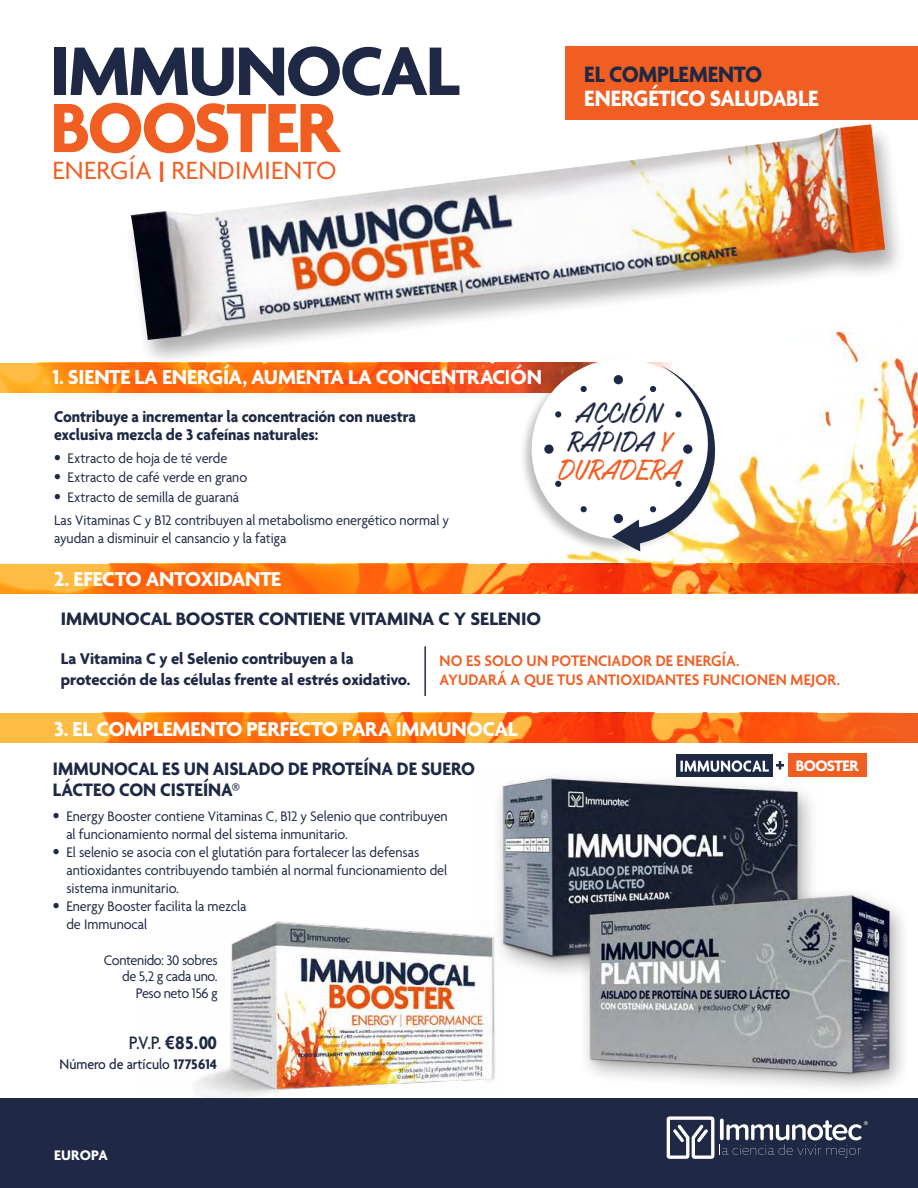
<style>
.page{position:relative;width:918px;height:1188px;background:#fff}
.page>*{position:absolute;margin:0;border:0;box-sizing:border-box;transform-origin:0 0}
.t1{font:700 75.3px "Agenda";letter-spacing:-.035em;color:#f15e22}
.t2{font:27px "Agenda";letter-spacing:.015em;color:#f15e22}
.t3{font:25.5px/28.5px "Mark My Words";letter-spacing:-.02em;color:#1f2844;text-align:center}
.t4{font:700 24px "Agenda";letter-spacing:-.02em;color:#fff;scale:.95 1}
.t5{font:700 24px "Agenda";letter-spacing:-.02em;color:#1f2844;scale:.95 1}
.t6{font:700 21.75px "Agenda";letter-spacing:-.015em;color:#fff}
.t7{font:700 19.5px/21px "Agenda";letter-spacing:-.005em;color:#1f2844;scale:.95 1}
.t8{font:700 19.5px "Agenda";letter-spacing:-.005em;color:#1f2844}
.t9{font:500 19.5px "Agenda";color:#1f2844;scale:.93 1}
.t10{font:700 16.8px/18px "Agenda";letter-spacing:-.005em;color:#1f2844;scale:.95 1}
.t11{font:700 16.8px/21px "Agenda";letter-spacing:-.005em;color:#1f2844}
.t12{font:600 16.5px/18.8px "Agenda";letter-spacing:.005em;color:#f15e22;scale:.95 1}
.t13{font:700 16.35px "Agenda";letter-spacing:-.035em;color:#fff}
.t14{font:15px/18px "Agenda";letter-spacing:-.005em;color:#1f2844;scale:.95 1}
.t15{font:15px/16.5px "Agenda";letter-spacing:-.025em;color:#1f2844;text-align:right;scale:.95 1}
.t16{font:500 15px "Agenda";color:#1f2844;scale:.93 1}
.t17{font:700 15px "Agenda";letter-spacing:.015em;color:#fff}
.s1{font-weight:700;font-size:21.6px}
.s2{font-size:19.5px}
.s3{color:#f15e22}
.s4{font-weight:300}
.s5{font-family:"Arial";font-weight:700;font-size:18px}
.s6{font-weight:700}
</style>
<div class="page">
<img style="left:0;top:713px;width:915px;height:30px">
<div style="left:565px;top:47px;width:353px;height:73px;background:#f15e22"></div>
<img style="left:0;top:363px;width:509px;height:30px">
<img style="left:0;top:564px;width:918px;height:30px">
<div style="left:123px;top:123px;width:784px;height:246px;background:#000;opacity:.31"></div>
<img style="left:131px;top:124px;width:754px;height:216px">
<div style="left:54px;top:48px;width:12px;height:47px;background:#1f2844"></div>
<svg style="left:71px;top:46px;width:388px;height:50px"></svg>
<img style="left:509px;top:323px;width:409px;height:270px">
<div style="left:676px;top:754px;width:97px;height:23px;background:#1e2945"></div>
<svg style="left:680px;top:760px;width:89px;height:10px"></svg>
<svg style="left:776px;top:761px;width:8px;height:9px"></svg>
<div style="left:788px;top:754px;width:78px;height:23px;background:#f15e22"></div>
<div style="left:519px;top:357px;width:197px;height:197px;background:#000;opacity:.27"></div>
<div style="left:532px;top:359px;width:180px;height:180px;background:#fff;border-radius:50%"></div>
<svg style="left:580px;top:385px;width:7px;height:8px"></svg>
<svg style="left:555px;top:411px;width:7px;height:7px"></svg>
<svg style="left:555px;top:480px;width:7px;height:7px"></svg>
<svg style="left:580px;top:506px;width:7px;height:7px"></svg>
<svg style="left:612px;top:366px;width:104px;height:186px"></svg>
<div style="left:683px;top:444px;width:9px;height:10px;background:#1e2945;border-radius:50%"></div>
<div style="left:614px;top:375px;width:9px;height:9px;background:#1e2945;border-radius:50%"></div>
<svg style="left:544px;top:444px;width:10px;height:10px"></svg>
<div style="left:614px;top:514px;width:9px;height:9px;background:#1e2945;border-radius:50%"></div>
<hr style="left:424px;top:646px;width:2px;height:50px;background:#1f2844">
<img style="left:499px;top:770px;width:313px;height:204px">
<img style="left:567px;top:853px;width:336px;height:236px">
<img style="left:194px;top:921px;width:310px;height:176px">
<div style="left:0;top:1098px;width:918px;height:90px;background:#1f2844"></div>
<hr style="left:720px;top:1119px;width:4px;height:21px;background:#fff;border-radius:2px">
<svg style="left:667px;top:1116px;width:47px;height:43px"></svg>
<svg style="left:720px;top:1120px;width:148px;height:38px"></svg>
<h1 class="t1" style="left:50px;top:84px;width:290px">BOOSTER</h1>
<h2 class="t2" style="left:52px;top:155px;width:286px">ENERGÍA <span class="s1">|</span> RENDIMIENTO</h2>
<h3 class="t5" style="left:584px;top:60px;width:189px">EL COMPLEMENTO</h3>
<h3 class="t4" style="left:584px;top:84px;width:248px">ENERGÉTICO SALUDABLE</h3>
<h3 class="t6" style="left:52px;top:365px;width:491px">1. SIENTE LA ENERGÍA, AUMENTA LA CONCENTRACIÓN</h3>
<p class="t10" style="left:54px;top:407px;width:383px">Contribuye a incrementar la concentración con nuestra exclusiva mezcla de 3 cafeínas naturales:</p>
<p class="t14" style="left:54px;top:449px;width:184px"><span class="s2">•</span> Extracto de hoja de té verde</p>
<p class="t14" style="left:54px;top:468px;width:205px"><span class="s2">•</span> Extracto de café verde en grano</p>
<p class="t14" style="left:54px;top:485px;width:417px;line-height:23.2px"><span class="s2">•</span> Extracto de semilla de guaraná<br>Las Vitaminas C y B12 contribuyen al metabolismo energético normal y</p>
<p class="t14" style="left:54px;top:529px;width:246px">ayudan a disminuir el cansancio y la fatiga</p>
<h3 class="t6" style="left:54px;top:566px;width:229px">2. EFECTO ANTOXIDANTE</h3>
<h3 class="t3" style="left:558px;top:401px;width:125px">ACCIÓN<br>RÁPIDA <span class="s3">Y<br>DURADERA</span></h3>
<h3 class="t8" style="left:61px;top:607px;width:482px">IMMUNOCAL BOOSTER CONTIENE VITAMINA C Y SELENIO</h3>
<p class="t11" style="left:61px;top:648px;width:351px">La Vitamina C y el Selenio contribuyen a la protección de las células frente al estrés oxidativo.</p>
<p class="t12" style="left:440px;top:651px;width:423px">NO ES SOLO UN POTENCIADOR DE ENERGÍA.<br>AYUDARÁ A QUE TUS ANTIOXIDANTES FUNCIONEN MEJOR.</p>
<h3 class="t6" style="left:54px;top:716px;width:465px">3. EL COMPLEMENTO PERFECTO PARA IMMUNOCAL</h3>
<h3 class="t7" style="left:53px;top:758px;width:446px">IMMUNOCAL ES UN AISLADO DE PROTEÍNA DE SUERO<br>LÁCTEO CON CISTEÍNA<span class="s4">®</span></h3>
<p class="t14" style="left:66px;top:807px;width:403px;text-indent:-13px"><span class="s2">•</span> Energy Booster contiene Vitaminas C, B12 y Selenio que contribuyen al funcionamiento normal del sistema inmunitario.</p>
<p class="t14" style="left:66px;top:843px;width:402px;text-indent:-13px"><span class="s2">•</span> El selenio se asocia con el glutatión para fortalecer las defensas antioxidantes contribuyendo también al normal funcionamiento del sistema inmunitario.</p>
<p class="t14" style="left:66px;top:897px;width:191px;text-indent:-13px"><span class="s2">•</span> Energy Booster facilita la mezcla de Immunocal</p>
<p class="t15" style="left:104px;top:952px;width:121px">Contenido: 30 sobres de 5,2 g cada uno.<br>Peso neto 156 g</p>
<h3 class="t9" style="left:129px;top:1035px;width:96px">P.V.P. <span class="s5">€</span><span class="s6">85.00</span></h3>
<p class="t16" style="left:60px;top:1058px;width:171px">Número de artículo <span class="s6">1775614</span></p>
<p class="t17" style="left:54px;top:1147px;width:55px">EUROPA</p>
<p class="t13" style="left:796px;top:757px;width:64px">BOOSTER</p>
</div>
